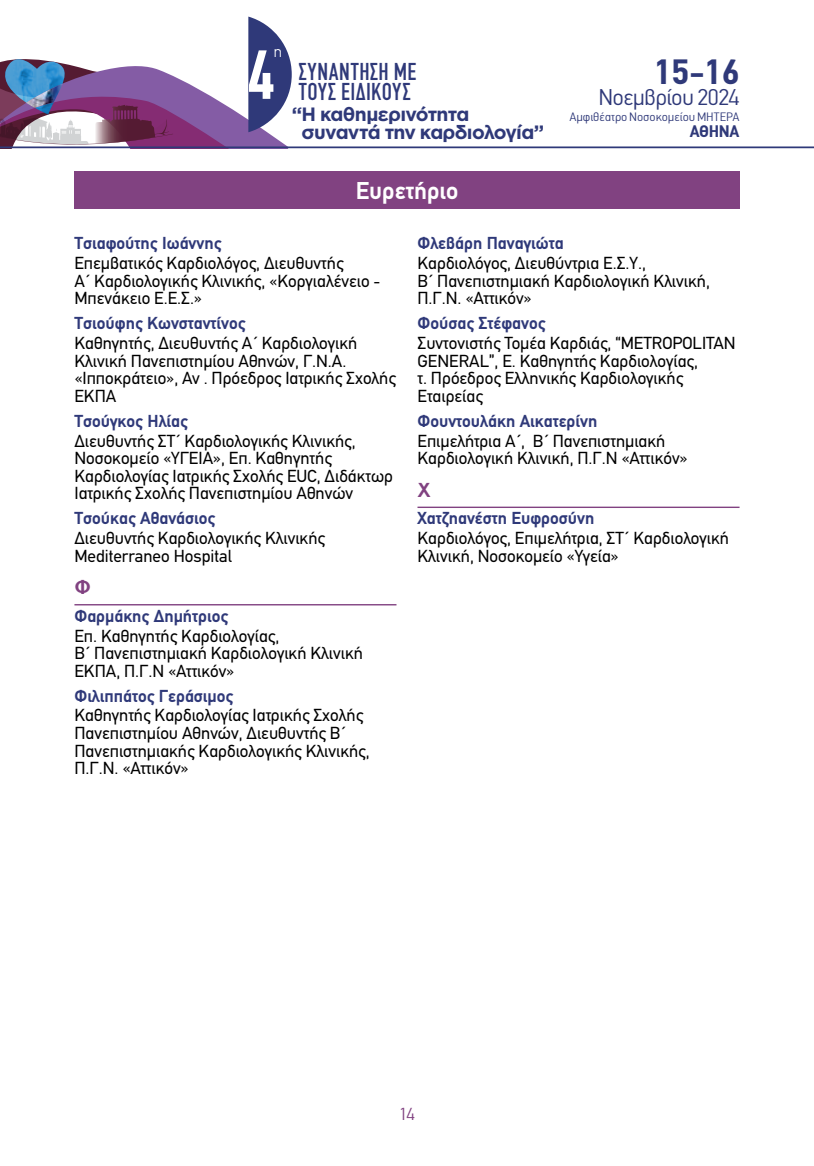
<style>
.page{position:relative;width:814px;height:1166px;background:#fff}
.page>*{position:absolute;margin:0;border:0;box-sizing:border-box;transform-origin:0 0}
.t1{font:700 69.65px "PF Din Text Compressed";color:#fff}
.t2{font:700 35.35px "PF Din Text Condensed";color:#2f3979;scale:1.14 1}
.t3{font:500 24.5px "PF Din Text Compressed";letter-spacing:.025em;color:#2f3979}
.t4{font:700 24.5px "PF Din Text";color:#fff}
.t5{font:300 condensed 22.93px "PF Din Text";letter-spacing:-.025em;color:#2f3979;scale:1.15 1}
.t6{font:700 21px "PF Diplomat Sans";color:#814281}
.t7{font:700 19.25px/17.5px "Gotham Greek";letter-spacing:-.035em;color:#2f3979}
.t8{font:17.5px/17.5px "PF Din Text";color:#000}
.t9{font:700 17.5px "PF Din Text";color:#2f3979}
.t10{font:300 condensed 17.5px "PF Din Text";color:#814281;scale:1.16 1}
.t11{font:700 16.8px "PF Din Text Condensed";letter-spacing:-.02em;color:#2f3979;scale:1.15 1}
.t12{font:300 15.92px "PF Din Text";color:#fff}
.t13{font:300 condensed 12.25px "PF Din Text";letter-spacing:-.005em;color:#2f3979;scale:1.16 1}
</style>
<div class="page">
<hr style="left:0;top:146px;width:814px;height:2px;background:#2f3979">
<svg style="left:0;top:17px;width:292px;height:130px"></svg>
<div style="left:74px;top:171px;width:665px;height:37px;background:#814281"></div>
<hr style="left:74px;top:604px;width:322px;height:1px;background:#814281">
<hr style="left:417px;top:507px;width:322px;height:1px;background:#814281">
<p class="t12" style="left:274px;top:42px;width:10px">η</p>
<h1 class="t1" style="left:248px;top:34px;width:28px">4</h1>
<h3 class="t3" style="left:299px;top:58px;width:119px">ΣΥΝΑΝΤΗΣΗ ΜΕ</h3>
<h3 class="t3" style="left:299px;top:77px;width:113px">ΤΟΥΣ ΕΙΔΙΚΟΥΣ</h3>
<p class="t7" style="left:301px;top:105px;width:244px;text-indent:-10px">“H καθημερινότητα συναντά την καρδιολογία”</p>
<h3 class="t4" style="left:356px;top:176px;width:104px">Ευρετήριο</h3>
<h2 class="t2" style="left:654px;top:51px;width:76px">15-16</h2>
<h3 class="t5" style="left:598px;top:84px;width:124px">Νοεμβρίου 2024</h3>
<p class="t13" style="left:569px;top:110px;width:148px">Αμφιθέατρο Νοσοκομείου ΜΗΤΕΡΑ</p>
<p class="t11" style="left:689px;top:122px;width:45px">ΑΘΗΝΑ</p>
<p class="t9" style="left:74px;top:233px;width:148px">Τσιαφούτης Ιωάννης</p>
<p class="t8" style="left:74px;top:254px;width:307px">Επεμβατικός Καρδιολόγος, Διευθυντής<br>Α΄ Καρδιολογικής Κλινικής, «Κοργιαλένειο -<br>Μπενάκειο Ε.Ε.Σ.»</p>
<p class="t9" style="left:74px;top:313px;width:173px">Τσιούφης Κωνσταντίνος</p>
<p class="t8" style="left:74px;top:334px;width:323px">Καθηγητής, Διευθυντής Α΄ Καρδιολογική<br>Κλινική Πανεπιστημίου Αθηνών, Γ.Ν.Α. «Ιπποκράτειο», Αν . Πρόεδρος Ιατρικής Σχολής<br>ΕΚΠΑ</p>
<p class="t9" style="left:74px;top:410px;width:115px">Τσούγκος Ηλίας</p>
<p class="t8" style="left:74px;top:432px;width:320px">Διευθυντής ΣΤ΄ Καρδιολογικής Κλινικής, Νοσοκομείο «ΥΓΕΙΑ», Επ. Καθηγητής Καρδιολογίας Ιατρικής Σχολής EUC, Διδάκτωρ Ιατρικής Σχολής Πανεπιστημίου Αθηνών</p>
<p class="t9" style="left:74px;top:508px;width:142px">Τσούκας Αθανάσιος</p>
<p class="t8" style="left:74px;top:529px;width:252px">Διευθυντής Καρδιολογικής Κλινικής<br>Mediterraneo Hospital</p>
<p class="t6" style="left:74px;top:576px;width:18px">Φ</p>
<p class="t9" style="left:74px;top:605px;width:155px">Φαρμάκης Δημήτριος</p>
<p class="t8" style="left:74px;top:627px;width:290px">Επ. Καθηγητής Καρδιολογίας,<br>Β΄ Πανεπιστημιακή Καρδιολογική Κλινική<br>ΕΚΠΑ, Π.Γ.Ν «Αττικόν»</p>
<p class="t9" style="left:74px;top:685px;width:160px">Φιλιππάτος Γεράσιμος</p>
<p class="t8" style="left:74px;top:707px;width:297px">Καθηγητής Καρδιολογίας Ιατρικής Σχολής Πανεπιστημίου Αθηνών, Διευθυντής Β΄ Πανεπιστημιακής Καρδιολογικής Κλινικής, Π.Γ.Ν. «Αττικόν»</p>
<p class="t9" style="left:417px;top:233px;width:148px">Φλεβάρη Παναγιώτα</p>
<p class="t8" style="left:417px;top:254px;width:294px">Καρδιολόγος, Διευθύντρια Ε.Σ.Υ.,<br>Β΄ Πανεπιστημιακή Καρδιολογική Κλινική,<br>Π.Γ.Ν. «Αττικόν»</p>
<p class="t9" style="left:417px;top:313px;width:129px">Φούσας Στέφανος</p>
<p class="t8" style="left:417px;top:334px;width:320px">Συντονιστής Τομέα Καρδιάς, “METROPOLITAN<br>GENERAL”, Ε. Καθηγητής Καρδιολογίας,<br>τ. Πρόεδρος Ελληνικής Καρδιολογικής<br>Εταιρείας</p>
<p class="t9" style="left:417px;top:410px;width:181px">Φουντουλάκη Αικατερίνη</p>
<p class="t8" style="left:417px;top:432px;width:272px">Επιμελήτρια Α΄, Β΄ Πανεπιστημιακή<br>Καρδιολογική Κλινική, Π.Γ.Ν «Αττικόν»</p>
<p class="t6" style="left:417px;top:478px;width:15px">Χ</p>
<p class="t9" style="left:417px;top:508px;width:178px">Χατζηανέστη Ευφροσύνη</p>
<p class="t8" style="left:417px;top:529px;width:313px">Καρδιολόγος, Επιμελήτρια, ΣΤ΄ Καρδιολογική<br>Κλινική, Νοσοκομείο «Υγεία»</p>
<p class="t10" style="left:399px;top:1103px;width:15px">14</p>
</div>
